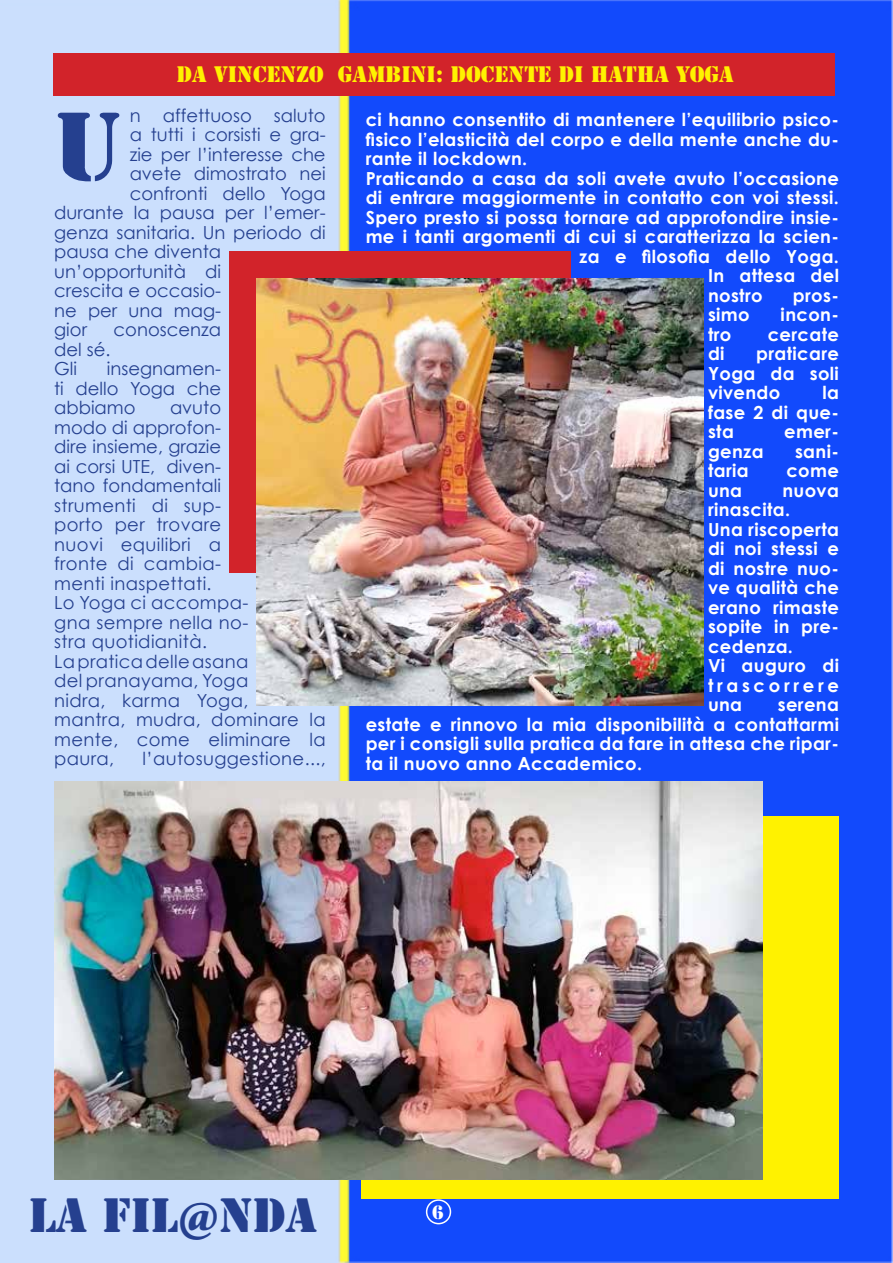
<style>
.page{position:relative;width:893px;height:1263px;background:#fff}
.page>*{position:absolute;margin:0;border:0;box-sizing:border-box;transform-origin:0 0}
.t1{font:90px "Stencil Std";color:#25408f}
.t2{font:45px "Stencil Std";color:#25408f}
.t3{font:21px "Stencil Std";color:#fff200}
.t4{font:700 18px/19.5px "Century Gothic";letter-spacing:.02em;color:#fff;text-align:justify}
.t5{font:18px/19.5px "Century Gothic";letter-spacing:.02em;color:#25408f}
.t6{font:18px/19.5px "Century Gothic";color:#25408f}
.t7{font:18px "Stencil Std";color:#fff}
</style>
<div class="page">
<img style="left:0;top:0;width:893px;height:1263px">
<div style="left:426px;top:1199px;width:25px;height:25px;border:2px solid #fff;border-radius:50%"></div>
<div style="left:230px;top:251px;width:341px;height:322px;background:#d2232a"></div>
<div style="left:54px;top:53px;width:781px;height:43px;background:#d2232a"></div>
<img style="left:257px;top:279px;width:447px;height:427px">
<div style="left:362px;top:816px;width:477px;height:383px;background:#fff200"></div>
<img style="left:54px;top:782px;width:709px;height:397px">
<p class="t3" style="left:177px;top:61px;width:558px">DA VINCENZO GAMBINI: DOCENTE DI HATHA YOGA</p>
<p class="t6" style="left:130px;top:105px;width:197px">n affettuoso saluto</p>
<p class="t6" style="left:130px;top:125px;width:197px">a tutti i corsisti e gra-</p>
<p class="t6" style="left:130px;top:144px;width:197px">zie per l’interesse che</p>
<p class="t6" style="left:130px;top:164px;width:197px">avete dimostrato nei</p>
<p class="t6" style="left:130px;top:183px;width:197px">confronti dello Yoga</p>
<p class="t6" style="left:54px;top:203px;width:273px">durante la pausa per l’emer-</p>
<p class="t6" style="left:54px;top:222px;width:273px">genza sanitaria. Un periodo di</p>
<p class="t6" style="left:54px;top:242px;width:168px">pausa che diventa</p>
<p class="t6" style="left:54px;top:261px;width:168px">un’opportunità di</p>
<p class="t6" style="left:54px;top:281px;width:168px">crescita e occasio-</p>
<p class="t6" style="left:54px;top:300px;width:168px">ne per una mag-</p>
<p class="t6" style="left:54px;top:320px;width:34px">gior</p>
<p class="t6" style="left:114px;top:320px;width:109px">conoscenza</p>
<p class="t6" style="left:54px;top:339px;width:58px">del sé.<br>Gli</p>
<h1 class="t1" style="left:54px;top:88px;width:70px">U</h1>
<p class="t4" style="left:366px;top:109px;width:475px">ci hanno consentito di mantenere l’equilibrio psico-</p>
<p class="t4" style="left:366px;top:129px;width:475px">fisico l’elasticità del corpo e della mente anche du-</p>
<p class="t4" style="left:366px;top:148px;width:163px">rante il lockdown.</p>
<p class="t4" style="left:366px;top:168px;width:475px">Praticando a casa da soli avete avuto l’occasione</p>
<p class="t4" style="left:366px;top:187px;width:475px">di entrare maggiormente in contatto con voi stessi.</p>
<p class="t4" style="left:366px;top:207px;width:475px">Spero presto si possa tornare ad approfondire insie-</p>
<p class="t4" style="left:366px;top:226px;width:475px">me i tanti argomenti di cui si caratterizza la scien-</p>
<p class="t4" style="left:579px;top:246px;width:261px">za e filosofia dello Yoga.</p>
<p class="t4" style="left:708px;top:265px;width:132px">In attesa del</p>
<p class="t4" style="left:708px;top:285px;width:56px">nostro</p>
<p class="t4" style="left:793px;top:285px;width:48px">pros-</p>
<p class="t4" style="left:708px;top:304px;width:43px">simo</p>
<p class="t4" style="left:781px;top:304px;width:60px">incon-</p>
<p class="t4" style="left:708px;top:324px;width:25px">tro</p>
<p class="t4" style="left:768px;top:324px;width:73px">cercate</p>
<p class="t4" style="left:708px;top:343px;width:18px">di</p>
<p class="t4" style="left:708px;top:343px;width:132px;text-indent:48px">praticare Yoga da soli vivendo</p>
<p class="t6" style="left:54px;top:359px;width:168px;text-align:justify;text-indent:53px">insegnamen&shy;ti dello Yoga che abbiamo</p>
<p class="t4" style="left:708px;top:382px;width:132px;text-indent:114px">la fase 2 di que&shy;sta</p>
<p class="t5" style="left:54px;top:398px;width:273px;text-indent:116px">avuto<br>modo di approfon-<br>dire insieme, grazie<br>ai corsi UTE, diven-<br>tano fondamentali<br>strumenti di sup-<br>porto per trovare<br>nuovi equilibri a<br>fronte di cambia-<br>menti inaspettati.<br>Lo Yoga ci accompa-<br>gna sempre nella no-<br>stra quotidianità.<br>La pratica delle asana<br>del pranayama, Yoga<br>nidra, karma Yoga,<br>mantra, mudra, dominare la mente, come eliminare la paura,</p>
<p class="t4" style="left:784px;top:421px;width:56px">emer-</p>
<p class="t4" style="left:708px;top:441px;width:57px">genza</p>
<p class="t4" style="left:795px;top:441px;width:45px">sani-</p>
<p class="t4" style="left:708px;top:460px;width:42px">taria</p>
<p class="t4" style="left:786px;top:460px;width:54px">come</p>
<p class="t4" style="left:708px;top:480px;width:36px">una</p>
<p class="t4" style="left:708px;top:480px;width:132px;text-align:left;text-indent:74px">nuova rinascita.<br>Una riscoperta di noi stessi e di nostre nuo&shy;ve qualità che erano rimaste sopite in pre&shy;cedenza.<br>Vi auguro di trascorrere una</p>
<p class="t4" style="left:366px;top:694px;width:475px;text-indent:412px">serena estate e rinnovo la mia disponibilità a contattarmi per i consigli sulla pratica da fare in attesa che ripar&shy;ta il nuovo anno Accademico.</p>
<p class="t5" style="left:142px;top:749px;width:185px">l’autosuggestione...,</p>
<h2 class="t2" style="left:29px;top:1186px;width:290px">LA FIL@NDA</h2>
<p class="t7" style="left:432px;top:1200px;width:13px">6</p>
</div>
